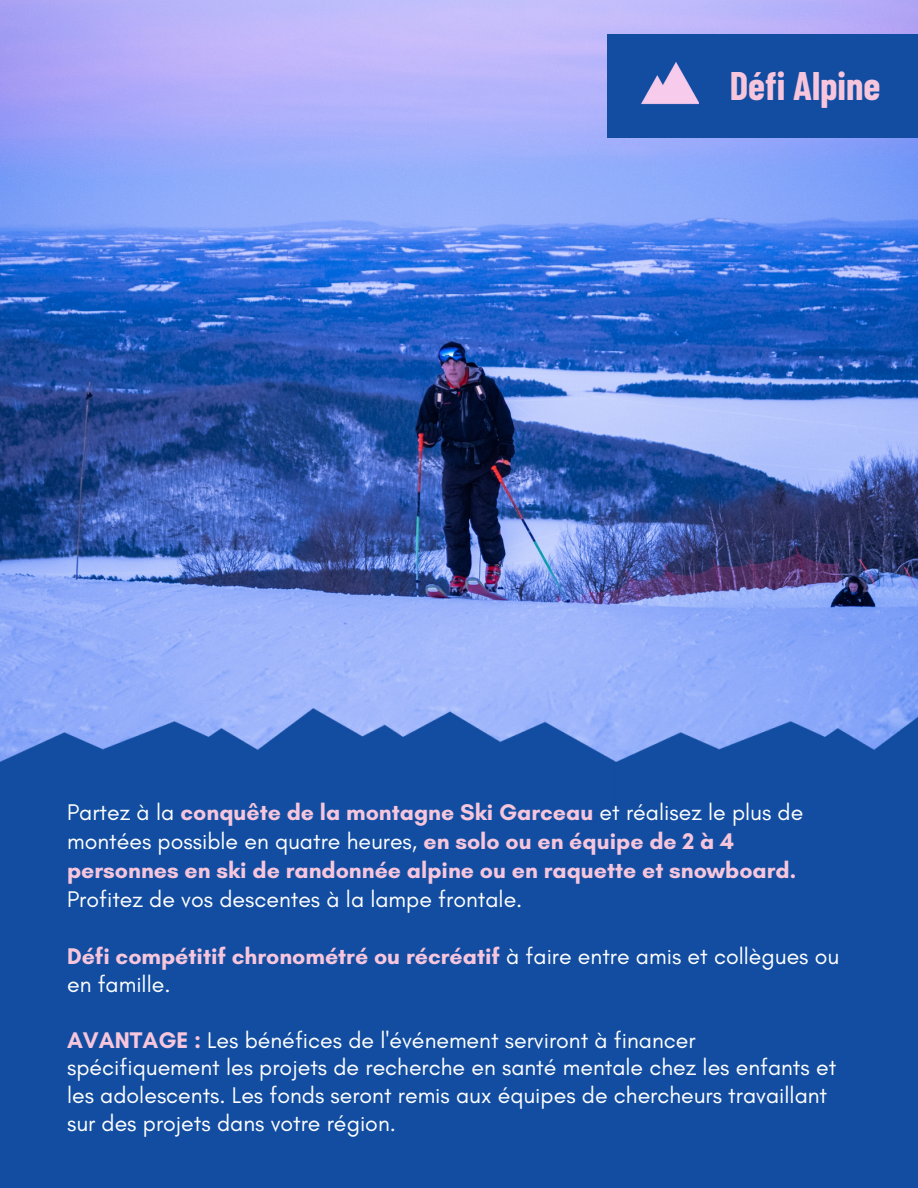
<style>
.page{position:relative;width:918px;height:1188px;background:#fff}
.page>*{position:absolute;margin:0;border:0;box-sizing:border-box;transform-origin:0 0}
.t1{font:700 39px "Barlow Condensed";color:#f7c6dc}
.t2{font:23.1px/27.8px "Glacial Indifference";color:#fff}
.t3{font:700 23.1px/29px "Glacial Indifference";color:#f7c6dc}
.s1{font-weight:400;color:#fff}
.s2{font-weight:700;color:#f7c6dc}
</style>
<div class="page">
<img style="left:0;top:0;width:918px;height:697px">
<div style="left:0;top:762px;width:918px;height:426px;background:#124da1"></div>
<img style="left:0;top:697px;width:918px;height:65px">
<div style="left:607px;top:34px;width:311px;height:104px;background:#124da1"></div>
<img style="left:641px;top:62px;width:58px;height:43px">
<p class="t1" style="left:730px;top:61px;width:152px">Défi Alpine</p>
<p class="t3" style="left:67px;top:797px;width:738px"><span class="s1">Partez à la</span> conquête de la montagne Ski Garceau <span class="s1">et réalisez le plus de montées possible en quatre heures,</span> en solo ou en équipe de 2 à 4 personnes en ski de randonnée alpine ou en raquette et snowboard.<br><span class="s1">Profitez de vos descentes à la lampe frontale.</span></p>
<p class="t2" style="left:67px;top:942px;width:774px"><span class="s2">Défi compétitif chronométré ou récréatif</span> à faire entre amis et collègues ou en famille.</p>
<p class="t2" style="left:67px;top:1026px;width:771px"><span class="s2">AVANTAGE :</span> Les bénéfices de l'événement serviront à financer spécifiquement les projets de recherche en santé mentale chez les enfants et les adolescents. Les fonds seront remis aux équipes de chercheurs travaillant sur des projets dans votre région.</p>
</div>
